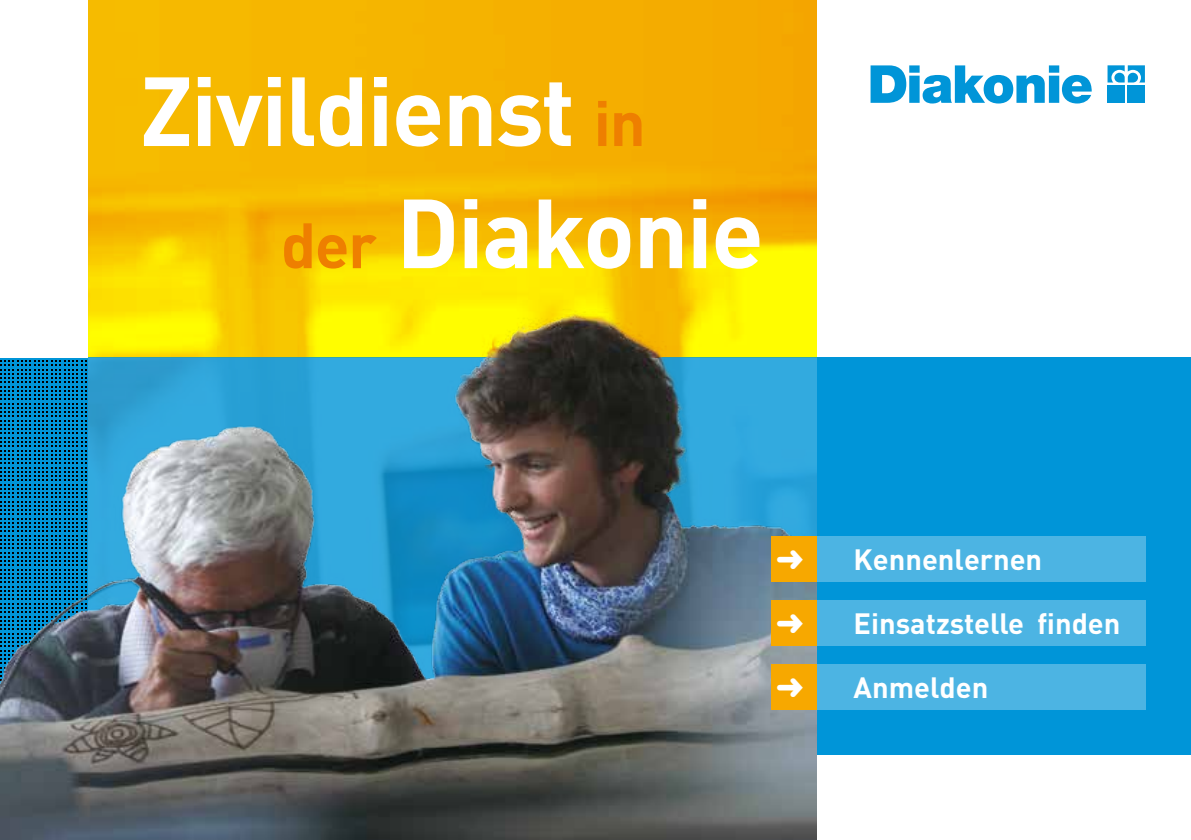
<style>
.page{position:relative;width:1191px;height:840px;background:#fff}
.page>*{position:absolute;margin:0;border:0;box-sizing:border-box;transform-origin:0 0}
.t1{font:700 96.4px/122px "DIN Pro";letter-spacing:-.02em;color:#fff}
.t2{font:30px/64px "Zapf Dingbats ITC";color:#fff;text-align:justify}
.t3{font:700 29px "DIN";color:#fff}
.t4{font:700 29px "DIN Pro";color:#fff}
.s1{font-size:63px;color:#ee7f00}
</style>
<div class="page">
<div style="left:816px;top:357px;width:375px;height:397px;background:#0095d8"></div>
<svg style="left:88px;top:0;width:728px;height:308px;background:#f6bb00"></svg>
<img style="left:0;top:308px;width:816px;height:531px">
<div style="left:816px;top:535px;width:329px;height:46px;background:#4cb4e3"></div>
<div style="left:816px;top:599px;width:329px;height:46px;background:#4cb4e3"></div>
<div style="left:816px;top:663px;width:329px;height:46px;background:#4cb4e3"></div>
<div style="left:771px;top:535px;width:45px;height:46px;background:#f7a800"></div>
<div style="left:771px;top:599px;width:45px;height:46px;background:#f7a800"></div>
<div style="left:771px;top:663px;width:45px;height:46px;background:#f7a800"></div>
<svg style="left:870px;top:65px;width:221px;height:38px"></svg>
<svg style="left:1107px;top:65px;width:37px;height:17px"></svg>
<div style="left:1107px;top:86px;width:17px;height:17px;background:#0095d8"></div>
<div style="left:1127px;top:86px;width:17px;height:17px;background:#0095d8"></div>
<p class="t1" style="left:281px;top:46px;width:484px;text-indent:-141px">Zivildienst <span class="s1">in der</span> Diakonie</p>
<p class="t2" style="left:776px;top:527px;width:29px">➜ ➜ ➜</p>
<p class="t3" style="left:853px;top:540px;width:190px">Kennenlernen</p>
<p class="t4" style="left:853px;top:603px;width:268px">Einsatzstelle finden</p>
<p class="t3" style="left:853px;top:668px;width:136px">Anmelden</p>
</div>
